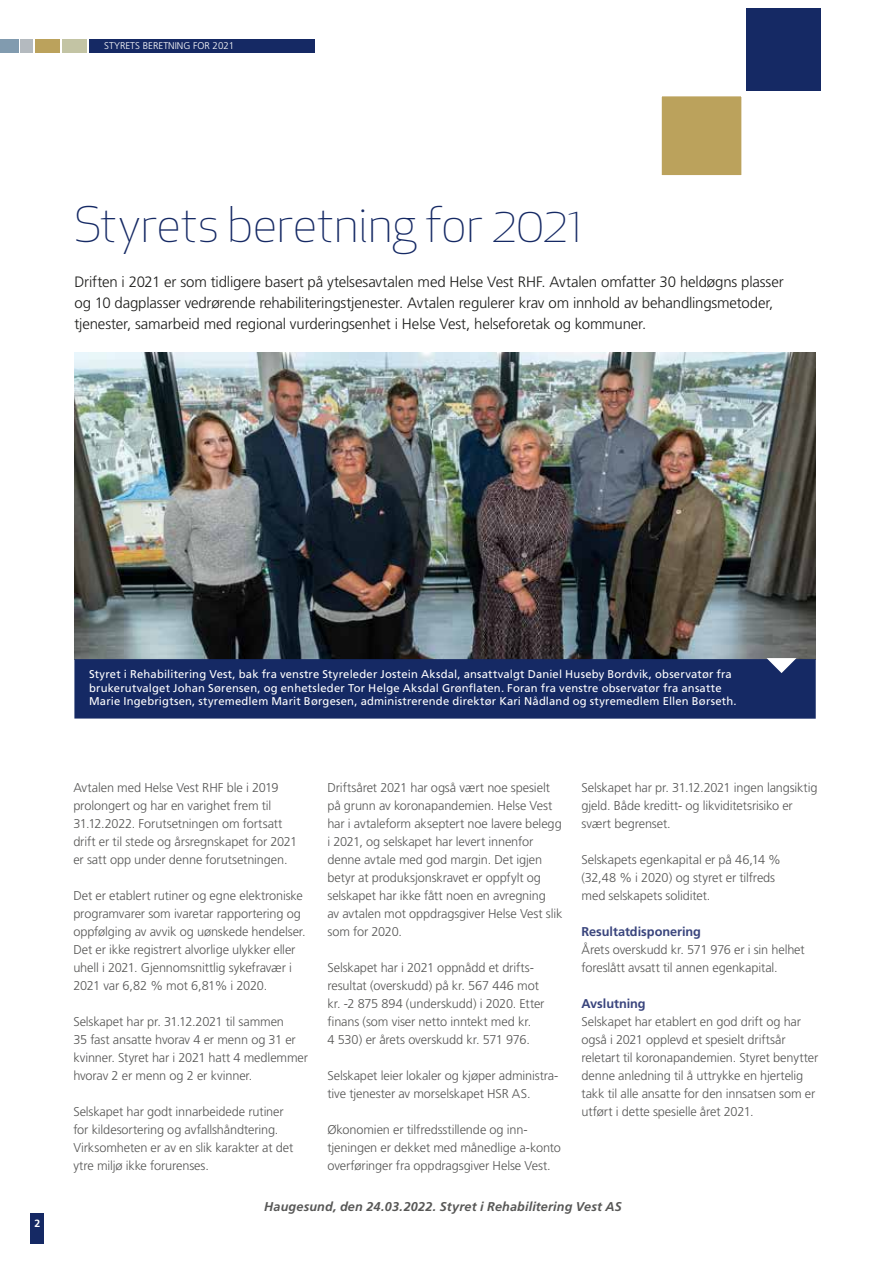
<style>
.page{position:relative;width:893px;height:1263px;background:#fff}
.page>*{position:absolute;margin:0;border:0;box-sizing:border-box;transform-origin:0 0}
.t1{font:300 48px "Apex New";letter-spacing:-.015em;color:#152964}
.t2{font:300 15px/21px "Frutiger";letter-spacing:-.01em;color:#1d1d1b}
.t3{font:300 12.75px/18px "Frutiger";letter-spacing:-.01em;color:#575756}
.t4{font:italic 700 12.75px "Frutiger";letter-spacing:.015em;color:#575756}
.t5{font:700 12.75px "Frutiger";letter-spacing:-.005em;color:#3a457d}
.t6{font:11.25px/13.5px "Frutiger";letter-spacing:.015em;color:#fff}
.t7{font:700 10.5px "Frutiger";color:#fff}
.t8{font:300 9.75px "Frutiger";color:#fff}
</style>
<div class="page">
<img style="left:74px;top:353px;width:742px;height:306px">
<div style="left:746px;top:9px;width:75px;height:82px;background:#152964"></div>
<div style="left:659px;top:94px;width:85px;height:83px;background:#bba25c;border:2px solid #fff"></div>
<div style="left:74px;top:659px;width:742px;height:60px;background:#152964"></div>
<svg style="left:767px;top:658px;width:29px;height:15px"></svg>
<div style="left:30px;top:1213px;width:14px;height:50px;background:#152964"></div>
<div style="left:0;top:39px;width:18px;height:14px;background:#819baf"></div>
<div style="left:35px;top:39px;width:25px;height:14px;background:#bba25c"></div>
<div style="left:62px;top:39px;width:24px;height:14px;background:#c3c4a4"></div>
<div style="left:89px;top:39px;width:226px;height:14px;background:#152964"></div>
<div style="left:21px;top:39px;width:12px;height:14px;background:#b4babf"></div>
<div style="left:0;top:1244px;width:893px;height:19px;background:#fff"></div>
<p class="t8" style="left:104px;top:41px;width:132px">STYRETS BERETNING FOR 2021</p>
<h1 class="t1" style="left:74px;top:195px;width:511px">Styrets beretning for 2021</h1>
<p class="t2" style="left:74px;top:271px;width:711px">Driften i 2021 er som tidligere basert på ytelsesavtalen med Helse Vest RHF. Avtalen omfatter 30 heldøgns plasser og 10 dagplasser vedrørende rehabiliteringstjenester. Avtalen regulerer krav om innhold av behandlingsmetoder, tjenester, samarbeid med regional vurderingsenhet i Helse Vest, helseforetak og kommuner.</p>
<p class="t7" style="left:35px;top:1217px;width:7px">2</p>
<p class="t6" style="left:89px;top:668px;width:649px">Styret i Rehabilitering Vest, bak fra venstre Styreleder Jostein Aksdal, ansattvalgt Daniel Huseby Bordvik, observatør fra brukerutvalget Johan Sørensen, og enhetsleder Tor Helge Aksdal Grønflaten. Foran fra venstre observatør fra ansatte<br>Marie Ingebrigtsen, styremedlem Marit Børgesen, administrerende direktør Kari Nådland og styremedlem Ellen Børseth.</p>
<p class="t3" style="left:73px;top:779px;width:225px">Avtalen med Helse Vest RHF ble i 2019 prolongert og har en varighet frem til 31.12.2022. Forutsetningen om fortsatt drift er til stede og årsregnskapet for 2021 er satt opp under denne forutsetningen.</p>
<p class="t3" style="left:73px;top:887px;width:234px">Det er etablert rutiner og egne elektroniske programvarer som ivaretar rapportering og oppfølging av avvik og uønskede hendelser.<br>Det er ikke registrert alvorlige ulykker eller uhell i 2021. Gjennomsnittlig sykefravær i 2021 var 6,82 % mot 6,81% i 2020.</p>
<p class="t3" style="left:73px;top:1013px;width:236px">Selskapet har pr. 31.12.2021 til sammen<br>35 fast ansatte hvorav 4 er menn og 31 er kvinner. Styret har i 2021 hatt 4 medlemmer hvorav 2 er menn og 2 er kvinner.</p>
<p class="t3" style="left:73px;top:1103px;width:221px">Selskapet har godt innarbeidede rutiner for kildesortering og avfallshåndtering.<br>Virksomheten er av en slik karakter at det ytre miljø ikke forurenses.</p>
<p class="t3" style="left:327px;top:779px;width:236px">Driftsåret 2021 har også vært noe spesielt på grunn av koronapandemien. Helse Vest har i avtaleform akseptert noe lavere belegg i 2021, og selskapet har levert innenfor denne avtale med god margin. Det igjen betyr at produksjonskravet er oppfylt og selskapet har ikke fått noen en avregning<br>av avtalen mot oppdragsgiver Helse Vest slik som for 2020.</p>
<p class="t3" style="left:327px;top:959px;width:219px">Selskapet har i 2021 oppnådd et drifts&shy;resultat (overskudd) på kr. 567 446 mot kr. -2 875 894 (underskudd) i 2020. Etter finans (som viser netto inntekt med kr.<br>4 530) er årets overskudd kr. 571 976.</p>
<p class="t3" style="left:327px;top:1067px;width:233px">Selskapet leier lokaler og kjøper administra&shy;tive tjenester av morselskapet HSR AS.</p>
<p class="t3" style="left:327px;top:1121px;width:235px">Økonomien er tilfredsstillende og inn&shy;tjeningen er dekket med månedlige a-konto overføringer fra oppdragsgiver Helse Vest.</p>
<p class="t3" style="left:581px;top:779px;width:238px">Selskapet har pr. 31.12.2021 ingen langsiktig gjeld. Både kreditt- og likviditetsrisiko er svært begrenset.</p>
<p class="t3" style="left:581px;top:851px;width:201px">Selskapets egenkapital er på 46,14 % (32,48 % i 2020) og styret er tilfreds med selskapets soliditet.</p>
<p class="t5" style="left:581px;top:924px;width:121px">Resultatdisponering</p>
<p class="t3" style="left:581px;top:941px;width:225px">Årets overskudd kr. 571 976 er i sin helhet foreslått avsatt til annen egenkapital.</p>
<p class="t5" style="left:581px;top:996px;width:66px">Avslutning</p>
<p class="t3" style="left:581px;top:1013px;width:238px">Selskapet har etablert en god drift og har også i 2021 opplevd et spesielt driftsår reletart til koronapandemien. Styret benytter denne anledning til å uttrykke en hjertelig takk til alle ansatte for den innsatsen som er utført i dette spesielle året 2021.</p>
<p class="t4" style="left:264px;top:1199px;width:359px">Haugesund, den 24.03.2022. Styret i Rehabilitering Vest AS</p>
</div>
